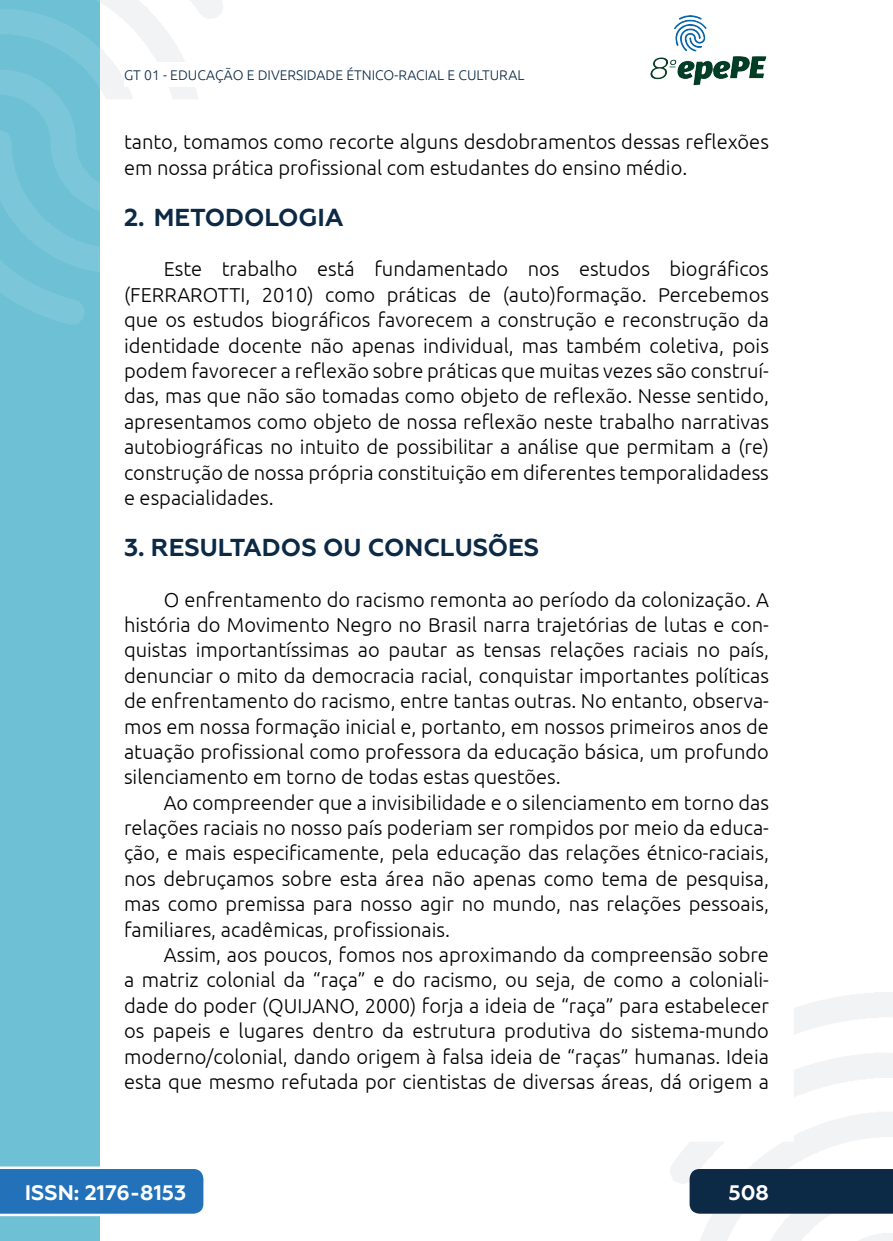
<style>
.page{position:relative;width:893px;height:1241px;background:#fff}
.page>*{position:absolute;margin:0;border:0;box-sizing:border-box;transform-origin:0 0}
._3_SUBTÍTULO{font:700 24.5px "Geometria";color:#0c2a46}
.t1{font:700 21px "Geometria";color:#fff}
._5_CORPO{font:300 20.12px/25.4px "Ubuntu";color:#000;text-align:justify}
.t2{font:300 14px "Ubuntu";color:#0c2a46}
</style>
<div class="page">
<svg style="left:670px;top:992px;width:223px;height:248px"></svg>
<svg style="left:99px;top:0;width:124px;height:324px"></svg>
<img style="left:650px;top:15px;width:117px;height:71px">
<div style="left:0;top:0;width:99px;height:1240px;background:#6ec0d5"></div>
<svg style="left:0;top:0;width:99px;height:325px"></svg>
<svg style="left:0;top:1166px;width:203px;height:49px;background:#367dbf"></svg>
<div style="left:690px;top:1168px;width:203px;height:45px;background:#0c2a46"></div>
<div style="left:124px;top:62px;width:516px;height:25px;background:#fff"></div>
<p class="t2" style="left:124px;top:66px;width:402px">GT 01 - EDUCAÇÃO E DIVERSIDADE ÉTNICO-RACIAL E CULTURAL</p>
<p class="_5_CORPO" style="left:124px;top:129px;width:646px">tanto, tomamos como recorte alguns desdobramentos dessas reflexões em nossa prática profissional com estudantes do ensino médio.</p>
<p class="_3_SUBTÍTULO" style="left:124px;top:202px;width:221px">2. METODOLOGIA</p>
<p class="_5_CORPO" style="left:124px;top:256px;width:646px;text-indent:40px">Este trabalho está fundamentado nos estudos biográficos (FERRAROTTI, 2010) como práticas de (auto)formação. Percebemos que os estudos biográficos favorecem a construção e reconstrução da identidade docente não apenas individual, mas também coletiva, pois podem favorecer a reflexão sobre práticas que muitas vezes são construí&shy;das, mas que não são tomadas como objeto de reflexão. Nesse sentido, apresentamos como objeto de nossa reflexão neste trabalho narrativas autobiográficas no intuito de possibilitar a análise que permitam a (re) construção de nossa própria constituição em diferentes temporalidadess e espacialidades.</p>
<p class="_3_SUBTÍTULO" style="left:124px;top:532px;width:417px">3. RESULTADOS OU CONCLUSÕES</p>
<p class="_5_CORPO" style="left:124px;top:586px;width:646px;text-indent:40px">O enfrentamento do racismo remonta ao período da colonização. A história do Movimento Negro no Brasil narra trajetórias de lutas e con&shy;quistas importantíssimas ao pautar as tensas relações raciais no país, denunciar o mito da democracia racial, conquistar importantes políticas de enfrentamento do racismo, entre tantas outras. No entanto, observa&shy;mos em nossa formação inicial e, portanto, em nossos primeiros anos de atuação profissional como professora da educação básica, um profundo silenciamento em torno de todas estas questões.</p>
<p class="_5_CORPO" style="left:124px;top:789px;width:646px;text-indent:40px">Ao compreender que a invisibilidade e o silenciamento em torno das relações raciais no nosso país poderiam ser rompidos por meio da educa&shy;ção, e mais especificamente, pela educação das relações étnico-raciais, nos debruçamos sobre esta área não apenas como tema de pesquisa, mas como premissa para nosso agir no mundo, nas relações pessoais, familiares, acadêmicas, profissionais.</p>
<p class="_5_CORPO" style="left:124px;top:941px;width:646px;text-indent:40px">Assim, aos poucos, fomos nos aproximando da compreensão sobre a matriz colonial da “raça” e do racismo, ou seja, de como a coloniali&shy;dade do poder (QUIJANO, 2000) forja a ideia de “raça” para estabelecer os papeis e lugares dentro da estrutura produtiva do sistema-mundo moderno/colonial, dando origem à falsa ideia de “raças” humanas. Ideia esta que mesmo refutada por cientistas de diversas áreas, dá origem a</p>
<p class="t1" style="left:25px;top:1179px;width:163px">ISSN: 2176-8153</p>
<p class="t1" style="left:728px;top:1179px;width:42px">508</p>
</div>
